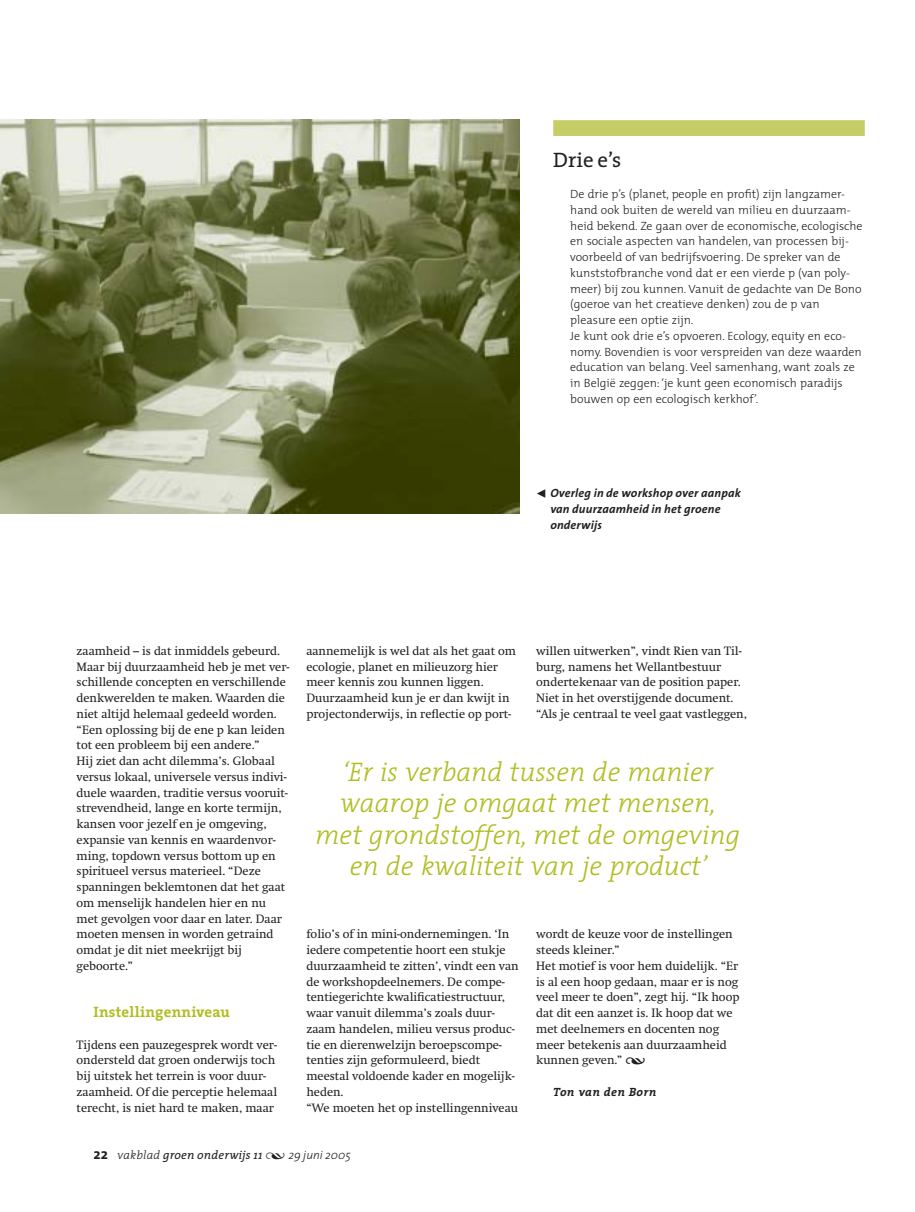
<style>
.page{position:relative;width:915px;height:1212px;background:#fff}
.page>*{position:absolute;margin:0;border:0;box-sizing:border-box;transform-origin:0 0}
.t1{font:italic 300 27px/31.5px "The Serif";color:#afbd20;text-align:center}
.t2{font:21px "The Serif";color:#231f1f}
.t3{font:700 15px "The Serif";letter-spacing:.015em;color:#afbd20}
.t4{font:12px/15.8px "Swift Special";color:#231f1f}
.t5{font:300 12px/15.8px "The Mix";color:#231f1f}
.t6{font:italic 700 12px/15.8px "The Sans";letter-spacing:.015em;color:#231f1f}
.t7{font:italic 12px "The Serif";letter-spacing:.015em;color:#231f1f}
.t8{font:italic 700 12px "The Serif";letter-spacing:.03em;color:#231f1f}
.s1{font-family:"The Sans Bold Expert";font-weight:400;font-style:normal}
.s2{font-family:"The Serif Expert"}
.s3{font-family:"The Sans";font-weight:700;font-style:normal;font-size:15px}
.s4{font-weight:300}
.s5{font-family:"The Serif Extra Light Expert";font-style:normal}
.s6{font-family:"The Sans";font-weight:300}
</style>
<div class="page">
<div style="left:553px;top:120px;width:311px;height:16px;background:#c5cd66"></div>
<img style="left:0;top:119px;width:519px;height:394px">
<h2 class="t2" style="left:553px;top:152px;width:69px">Drie e’s</h2>
<p class="t5" style="left:570px;top:187px;width:294px">De drie p’s (planet, people en profit) zijn langzamer&shy;hand ook buiten de wereld van milieu en duurzaam&shy;heid bekend. Ze gaan over de economische, ecologische en sociale aspecten van handelen, van processen bij&shy;voorbeeld of van bedrijfsvoering. De spreker van de kunststofbranche vond dat er een vierde p (van poly&shy;meer) bij zou kunnen. Vanuit de gedachte van De Bono (goeroe van het creatieve denken) zou de p van pleasure een optie zijn.<br>Je kunt ook drie e’s opvoeren. Ecology, equity en eco&shy;nomy. Bovendien is voor verspreiden van deze waarden education van belang. Veel samenhang, want zoals ze in België zeggen: ‘je kunt geen economisch paradijs bouwen op een ecologisch kerkhof’.</p>
<p class="t6" style="left:550px;top:487px;width:192px;text-indent:-14px"><span class="s1">¯</span> Overleg in de workshop over aanpak van duurzaamheid in het groene onderwijs</p>
<p class="t4" style="left:77px;top:644px;width:214px">zaamheid – is dat inmiddels gebeurd.<br>Maar bij duurzaamheid heb je met ver&shy;schillende concepten en verschillende denkwerelden te maken. Waarden die niet altijd helemaal gedeeld worden. “Een oplossing bij de ene p kan leiden tot een probleem bij een andere.”<br>Hij ziet dan acht dilemma’s. Globaal versus lokaal, universele versus indivi&shy;duele waarden, traditie versus vooruit&shy;strevendheid, lange en korte termijn, kansen voor jezelf en je omgeving, expansie van kennis en waardenvor&shy;ming, topdown versus bottom up en spiritueel versus materieel. “Deze spanningen beklemtonen dat het gaat om menselijk handelen hier en nu met gevolgen voor daar en later. Daar moeten mensen in worden getraind omdat je dit niet meekrijgt bij geboorte.”</p>
<p class="t3" style="left:94px;top:1007px;width:138px">Instellingenniveau</p>
<p class="t4" style="left:77px;top:1038px;width:202px">Tijdens een pauzegesprek wordt ver&shy;ondersteld dat groen onderwijs toch bij uitstek het terrein is voor duur&shy;zaamheid. Of die perceptie helemaal terecht, is niet hard te maken, maar</p>
<p class="t4" style="left:306px;top:644px;width:211px">aannemelijk is wel dat als het gaat om ecologie, planet en milieuzorg hier meer kennis zou kunnen liggen.<br>Duurzaamheid kun je er dan kwijt in projectonderwijs, in reflectie op port-</p>
<p class="t4" style="left:536px;top:644px;width:212px">willen uitwerken”, vindt Rien van Til&shy;burg, namens het Wellantbestuur ondertekenaar van de position paper.<br>Niet in het overstijgende document. “Als je centraal te veel gaat vastleggen,</p>
<h1 class="t1" style="left:315px;top:758px;width:426px">‘Er is verband tussen de manier waarop je omgaat met mensen, met grondstoffen, met de omgeving en de kwaliteit van je product’</h1>
<p class="t4" style="left:306px;top:928px;width:214px">folio’s of in mini-ondernemingen. ‘In iedere competentie hoort een stukje duurzaamheid te zitten’, vindt een van de workshopdeelnemers. De compe&shy;tentiegerichte kwalificatiestructuur, waar vanuit dilemma’s zoals duur&shy;zaam handelen, milieu versus produc&shy;tie en dierenwelzijn beroepscompe&shy;tenties zijn geformuleerd, biedt meestal voldoende kader en mogelijk&shy;heden.<br>“We moeten het op instellingenniveau</p>
<p class="t4" style="left:536px;top:928px;width:205px">wordt de keuze voor de instellingen steeds kleiner.”<br>Het motief is voor hem duidelijk. “Er is al een hoop gedaan, maar er is nog veel meer te doen”, zegt hij. “Ik hoop dat dit een aanzet is. Ik hoop dat we met deelnemers en docenten nog meer betekenis aan duurzaamheid kunnen geven.” <span class="s2">Œ</span></p>
<p class="t8" style="left:553px;top:1087px;width:105px">Ton van den Born</p>
<p class="t7" style="left:94px;top:1150px;width:259px"><span class="s3">22</span> <span class="s4">vakblad</span> groen onderwijs 11 <span class="s5">Œ</span> <span class="s6">29 juni 2005</span></p>
</div>
